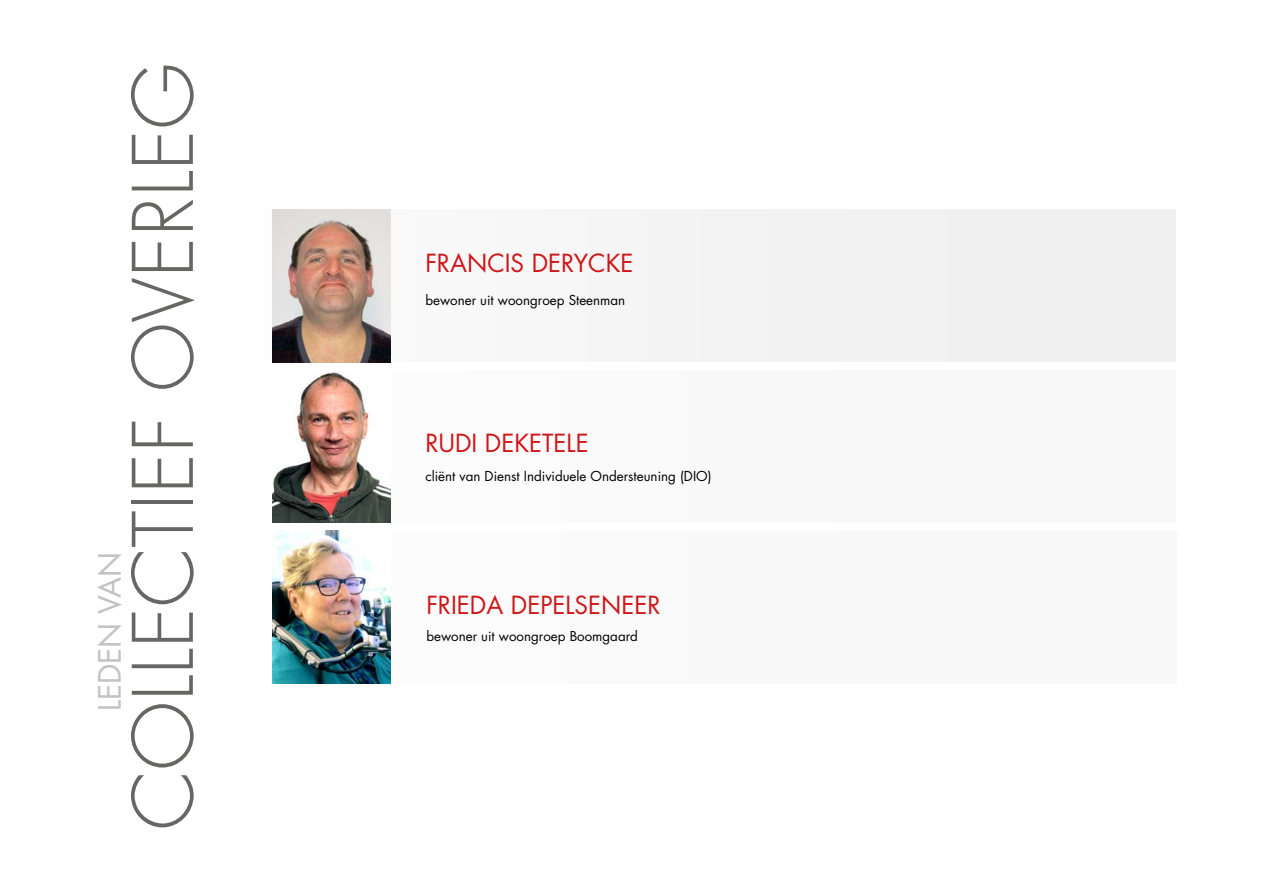
<style>
.page{position:relative;width:1263px;height:893px;background:#fff}
.page>*{position:absolute;margin:0;border:0;box-sizing:border-box;transform-origin:0 0}
.t1{font:300 81px "Futura Std";color:#666665}
.t2{font:30px "Futura Std";color:#c2c2c2}
.t3{font:24.3px "Futura Std";color:#cd1719}
.t4{font:13.35px "Futura Std";color:#000}
</style>
<div class="page">
<div style="left:230px;top:370px;width:946px;height:153px;background:#f8f8f8"></div>
<img style="left:273px;top:372px;width:118px;height:151px">
<div style="left:230px;top:210px;width:946px;height:152px;background:#f0f0f0"></div>
<img style="left:273px;top:210px;width:118px;height:152px">
<div style="left:231px;top:531px;width:946px;height:152px;background:#f8f8f8"></div>
<img style="left:273px;top:531px;width:118px;height:152px">
<h2 class="t2" style="left:91px;top:711px;width:161px;rotate:-90deg">LEDEN VAN</h2>
<h1 class="t1" style="left:114px;top:830px;width:769px;rotate:-90deg">COLLECTIEF OVERLEG</h1>
<h3 class="t3" style="left:425px;top:247px;width:210px">FRANCIS DERYCKE</h3>
<p class="t4" style="left:425px;top:292px;width:201px">bewoner uit woongroep Steenman</p>
<h3 class="t3" style="left:425px;top:428px;width:165px">RUDI DEKETELE</h3>
<p class="t4" style="left:425px;top:468px;width:288px">cliënt van Dienst Individuele Ondersteuning (DIO)</p>
<h3 class="t3" style="left:426px;top:589px;width:236px">FRIEDA DEPELSENEER</h3>
<p class="t4" style="left:426px;top:628px;width:213px">bewoner uit woongroep Boomgaard</p>
</div>
